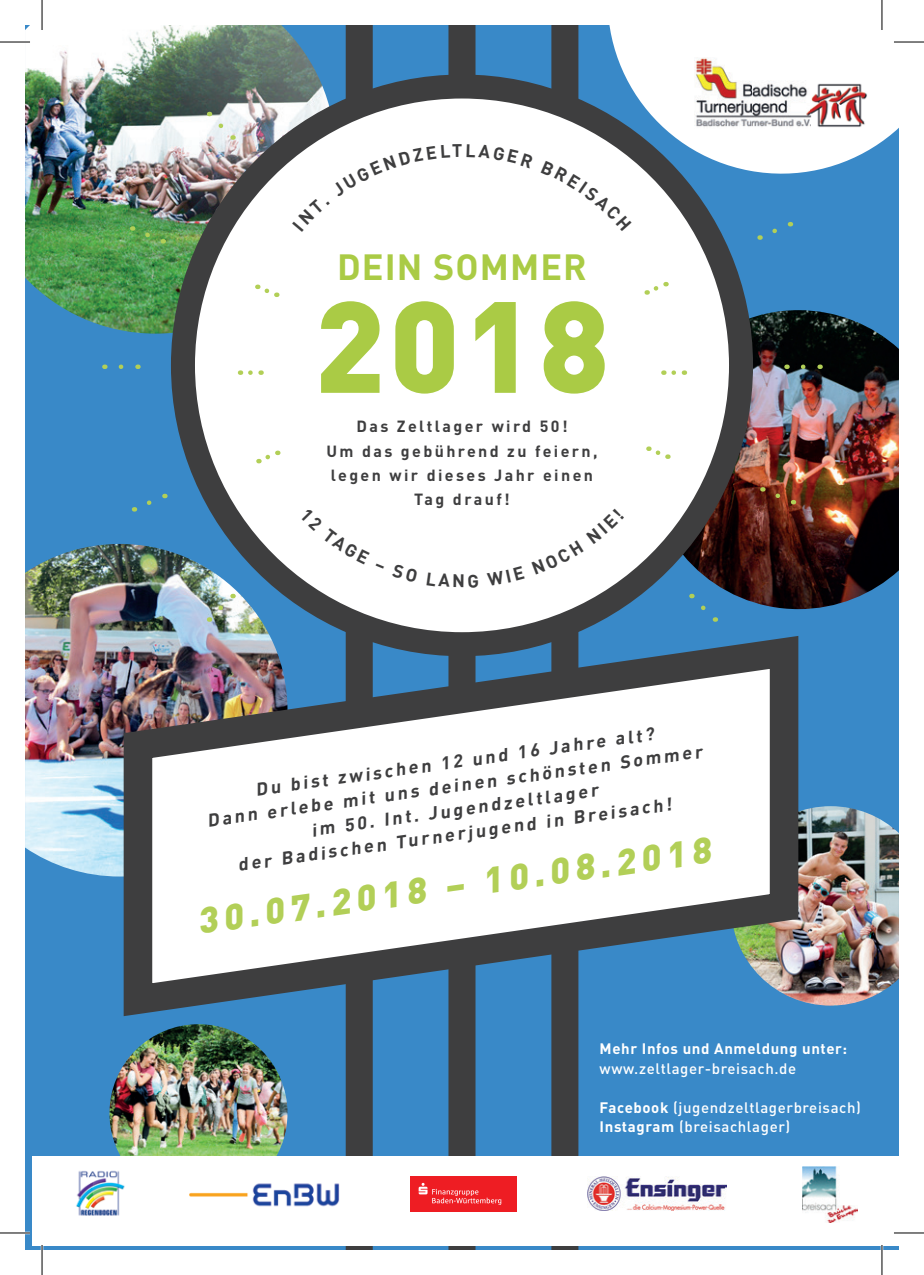
<style>
.page{position:relative;width:924px;height:1275px;background:#fff}
.page>*{position:absolute;margin:0;border:0;box-sizing:border-box;transform-origin:0 0}
.t1{font:900 127.6px "DIN Pro";color:#aacb45}
.t2{font:900 36px "DIN Pro";color:#b2cf57}
.t3{font:700 36px "DIN Pro";letter-spacing:.03em;color:#aacb45}
.t4{font:700 18px "DIN Pro";color:#3e3e3f}
.t5{font:700 16px/24px "DIN Pro";letter-spacing:.15em;color:#3e3e3f;text-align:center}
.t6{font:500 15px/19.6px "DIN Pro";letter-spacing:.04em;color:#fff}
.t7{font:700 15px "DIN Pro";letter-spacing:.04em;color:#fff}
.s1{font-weight:700}
</style>
<div class="page">
<div style="left:25px;top:25px;width:873px;height:1225px;background:#3989c8"></div>
<img style="left:812px;top:806px;width:86px;height:199px">
<img style="left:109px;top:1032px;width:178px;height:124px">
<img style="left:25px;top:25px;width:310px;height:308px">
<img style="left:648px;top:310px;width:250px;height:299px">
<img style="left:25px;top:544px;width:262px;height:332px">
<div style="left:551px;top:25px;width:27px;height:1225px;background:#3e3e3f"></div>
<div style="left:448px;top:25px;width:27px;height:1225px;background:#3e3e3f"></div>
<div style="left:345px;top:25px;width:27px;height:1225px;background:#3e3e3f"></div>
<svg style="left:105px;top:619px;width:707px;height:413px"></svg>
<svg style="left:802px;top:364px;width:9px;height:5px"></svg>
<svg style="left:209px;top:112px;width:24px;height:28px"></svg>
<svg style="left:691px;top:594px;width:24px;height:28px"></svg>
<svg style="left:141px;top:229px;width:23px;height:15px"></svg>
<svg style="left:771px;top:490px;width:22px;height:15px"></svg>
<svg style="left:208px;top:594px;width:25px;height:28px"></svg>
<svg style="left:759px;top:228px;width:18px;height:12px"></svg>
<svg style="left:134px;top:500px;width:18px;height:12px"></svg>
<div style="left:183px;top:86px;width:557px;height:558px;background:#fff;border-radius:50%"></div>
<div style="left:171px;top:74px;width:581px;height:582px;border:24px solid #3e3e3f;border-radius:50%"></div>
<svg style="left:250px;top:370px;width:11px;height:5px"></svg>
<svg style="left:673px;top:370px;width:11px;height:5px"></svg>
<svg style="left:257px;top:284px;width:20px;height:13px"></svg>
<svg style="left:648px;top:446px;width:20px;height:13px"></svg>
<svg style="left:645px;top:282px;width:21px;height:13px"></svg>
<svg style="left:257px;top:450px;width:21px;height:14px"></svg>
<svg style="left:593px;top:25px;width:305px;height:163px;fill:#fff"></svg>
<img style="left:694px;top:57px;width:173px;height:72px">
<div style="left:33px;top:1156px;width:865px;height:89px;background:#fff"></div>
<div style="left:409px;top:1176px;width:107px;height:36px;background:#ee1d23"></div>
<svg style="left:418px;top:1182px;width:83px;height:22px"></svg>
<img style="left:76px;top:1170px;width:49px;height:46px">
<img style="left:587px;top:1176px;width:139px;height:34px">
<img style="left:189px;top:1183px;width:150px;height:24px">
<img style="left:802px;top:1166px;width:55px;height:56px">
<hr style="left:0;top:41px;width:30px;height:2px;background:#fff">
<hr style="left:893px;top:41px;width:30px;height:2px;background:#fff">
<hr style="left:0;top:1231px;width:30px;height:3px;background:#fff">
<hr style="left:41px;top:0;width:2px;height:30px;background:#fff">
<hr style="left:41px;top:1245px;width:2px;height:30px;background:#fff">
<hr style="left:880px;top:0;width:2px;height:30px;background:#fff">
<hr style="left:880px;top:1245px;width:2px;height:30px;background:#fff">
<hr style="left:0;top:42px;width:30px;height:1px;background:#000">
<hr style="left:893px;top:42px;width:30px;height:1px;background:#000">
<hr style="left:0;top:1232px;width:30px;height:1px;background:#000">
<hr style="left:893px;top:1232px;width:30px;height:1px;background:#000">
<hr style="left:42px;top:0;width:1px;height:30px;background:#000">
<hr style="left:42px;top:1245px;width:1px;height:30px;background:#000">
<hr style="left:881px;top:0;width:1px;height:30px;background:#000">
<hr style="left:881px;top:1245px;width:1px;height:30px;background:#000">
<svg style="left:292px;top:144px;width:21px;height:16px"></svg>
<svg style="left:593px;top:160px;width:38px;height:28px"></svg>
<h2 class="t3" style="left:337px;top:243px;width:251px">DEIN SOMMER</h2>
<h1 class="t1" style="left:314px;top:260px;width:297px">2018</h1>
<p class="t5" style="left:326px;top:414px;width:272px">Das Zeltlager wird 50!<br>Um das gebührend zu feiern, legen wir dieses Jahr einen<br>Tag drauf!</p>
<p class="t4" style="left:254px;top:777px;width:403px;rotate:-8deg">Du bist zwischen 12 und 16 Jahre alt?</p>
<p class="t4" style="left:205px;top:808px;width:501px;rotate:-8deg">Dann erlebe mit uns deinen schönsten Sommer</p>
<p class="t4" style="left:309px;top:818px;width:291px;rotate:-8deg">im 50. Int. Jugendzeltlager</p>
<p class="t4" style="left:236px;top:852px;width:439px;rotate:-8deg">der Badischen Turnerjugend in Breisach!</p>
<h2 class="t2" style="left:194px;top:897px;width:519px;rotate:-8deg">30.07.2018 – 10.08.2018</h2>
<p class="t7" style="left:599px;top:1038px;width:249px">Mehr Infos und Anmeldung unter:</p>
<p class="t6" style="left:599px;top:1058px;width:198px">www.zeltlager-breisach.de</p>
<p class="t6" style="left:599px;top:1097px;width:263px"><span class="s1">Facebook</span> (jugendzeltlagerbreisach)<br><span class="s1">Instagram</span> (breisachlager)</p>
</div>
